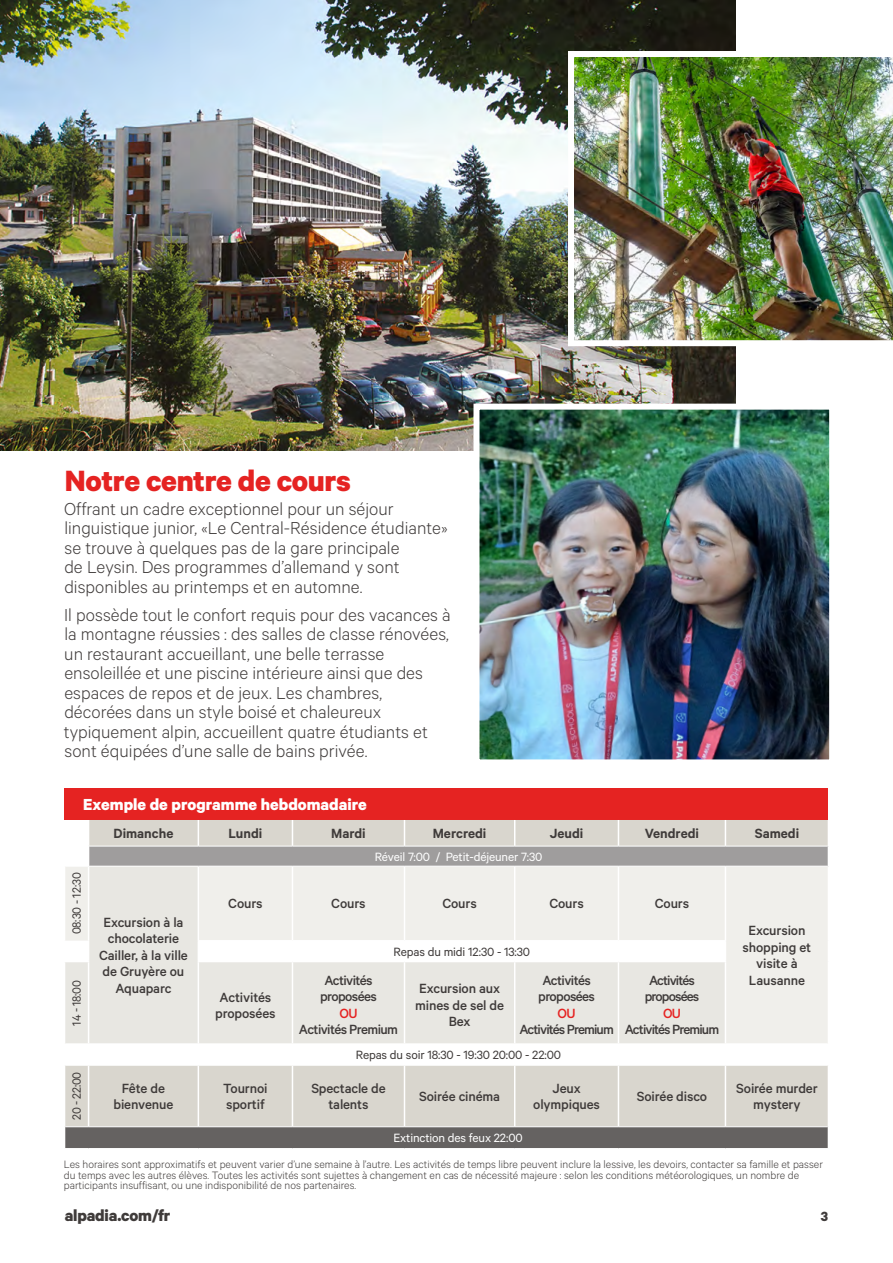
<style>
.page{position:relative;width:893px;height:1263px;background:#fff}
.page>*{position:absolute;margin:0;border:0;box-sizing:border-box;transform-origin:0 0}
.t1{font:700 33px "Calibre";letter-spacing:-.015em;color:#e52322}
.t2{font:300 19.5px/19.5px "Calibre";color:#3f3b3a}
.t3{font:700 18px "Calibre";color:#fff}
.t4{font:700 18px "Calibre";letter-spacing:-.01em;color:#3f3b3a}
.t5{font:500 15px/16.5px "Calibre";letter-spacing:-.01em;color:#3f3b3a;text-align:center}
.t6{font:500 15px/16.5px "Calibre";letter-spacing:-.04em;color:#3f3b3a}
.t7{font:500 15px/16.5px "Calibre";letter-spacing:-.06em;color:#3f3b3a}
.t8{font:600 15px "Calibre";color:#3f3b3a}
.t9{font:500 15px "Calibre";color:#e52322}
.t10{font:700 15px "Calibre";color:#3f3b3a}
.t11{font:13.5px "Calibre";letter-spacing:-.01em;color:#3f3b3a}
.t12{font:13.5px "Calibre";letter-spacing:-.01em;color:#fff}
.t13{font:13.5px "Calibre";letter-spacing:-.01em;color:#3f3b3a;scale:.95 1}
.t14{font:300 12px/10.5px "Calibre";color:#3f3b3a}
</style>
<div class="page">
<img style="left:0;top:0;width:735px;height:451px">
<img style="left:480px;top:411px;width:348px;height:347px">
<div style="left:473px;top:404px;width:362px;height:361px;border:6px solid #fff"></div>
<img style="left:568px;top:51px;width:325px;height:295px">
<div style="left:65px;top:788px;width:763px;height:32px;background:#e52322"></div>
<div style="left:65px;top:820px;width:763px;height:306px;background:#d9d6ce"></div>
<div style="left:89px;top:846px;width:739px;height:20px;background:#9f9d9d"></div>
<div style="left:65px;top:867px;width:763px;height:74px;background:#f0efeb"></div>
<div style="left:89px;top:866px;width:109px;height:178px;background:#e8e7e2"></div>
<svg style="left:89px;top:941px;width:739px;height:124px"></svg>
<div style="left:65px;top:961px;width:660px;height:82px;background:#e8e7e2"></div>
<svg style="left:198px;top:820px;width:1px;height:26px"></svg>
<svg style="left:292px;top:820px;width:1px;height:26px"></svg>
<svg style="left:404px;top:820px;width:1px;height:26px"></svg>
<svg style="left:514px;top:820px;width:1px;height:26px"></svg>
<svg style="left:618px;top:820px;width:1px;height:26px"></svg>
<svg style="left:725px;top:820px;width:1px;height:26px"></svg>
<hr style="left:198px;top:866px;width:1px;height:74px;background:#fff">
<hr style="left:292px;top:866px;width:1px;height:74px;background:#fff">
<hr style="left:404px;top:866px;width:1px;height:74px;background:#fff">
<hr style="left:514px;top:866px;width:1px;height:74px;background:#fff">
<hr style="left:618px;top:866px;width:1px;height:74px;background:#fff">
<hr style="left:725px;top:866px;width:1px;height:74px;background:#fff">
<hr style="left:198px;top:940px;width:94px;height:1px;background:#fff">
<svg style="left:198px;top:941px;width:1px;height:20px"></svg>
<hr style="left:292px;top:940px;width:112px;height:1px;background:#fff">
<hr style="left:404px;top:940px;width:111px;height:1px;background:#fff">
<hr style="left:515px;top:940px;width:103px;height:1px;background:#fff">
<hr style="left:618px;top:940px;width:108px;height:1px;background:#fff">
<svg style="left:725px;top:941px;width:1px;height:20px"></svg>
<hr style="left:198px;top:961px;width:94px;height:1px;background:#fff">
<hr style="left:198px;top:962px;width:1px;height:81px;background:#fff">
<hr style="left:292px;top:961px;width:112px;height:1px;background:#fff">
<hr style="left:292px;top:962px;width:1px;height:81px;background:#fff">
<hr style="left:404px;top:961px;width:111px;height:1px;background:#fff">
<hr style="left:404px;top:962px;width:1px;height:81px;background:#fff">
<hr style="left:515px;top:961px;width:103px;height:1px;background:#fff">
<hr style="left:514px;top:962px;width:1px;height:81px;background:#fff">
<hr style="left:618px;top:961px;width:108px;height:1px;background:#fff">
<hr style="left:618px;top:962px;width:1px;height:81px;background:#fff">
<hr style="left:725px;top:962px;width:1px;height:81px;background:#fff">
<hr style="left:198px;top:1065px;width:1px;height:61px;background:#fff">
<hr style="left:292px;top:1065px;width:1px;height:61px;background:#fff">
<hr style="left:404px;top:1065px;width:1px;height:61px;background:#fff">
<hr style="left:514px;top:1065px;width:1px;height:61px;background:#fff">
<hr style="left:618px;top:1065px;width:1px;height:61px;background:#fff">
<hr style="left:725px;top:1065px;width:1px;height:61px;background:#fff">
<hr style="left:88px;top:866px;width:1px;height:75px;background:#fff">
<hr style="left:88px;top:962px;width:1px;height:81px;background:#fff">
<hr style="left:88px;top:1065px;width:1px;height:61px;background:#fff">
<hr style="left:89px;top:1043px;width:109px;height:1px;background:#fff">
<hr style="left:198px;top:1043px;width:94px;height:1px;background:#fff">
<hr style="left:292px;top:1043px;width:112px;height:1px;background:#fff">
<hr style="left:404px;top:1043px;width:111px;height:1px;background:#fff">
<hr style="left:515px;top:1043px;width:103px;height:1px;background:#fff">
<hr style="left:618px;top:1043px;width:107px;height:1px;background:#fff">
<hr style="left:725px;top:1043px;width:103px;height:1px;background:#fff">
<svg style="left:65px;top:1043px;width:24px;height:23px"></svg>
<hr style="left:89px;top:1065px;width:109px;height:1px;background:#fff">
<hr style="left:198px;top:1065px;width:94px;height:1px;background:#fff">
<hr style="left:292px;top:1065px;width:112px;height:1px;background:#fff">
<hr style="left:404px;top:1065px;width:111px;height:1px;background:#fff">
<hr style="left:515px;top:1065px;width:103px;height:1px;background:#fff">
<hr style="left:618px;top:1065px;width:107px;height:1px;background:#fff">
<hr style="left:725px;top:1065px;width:103px;height:1px;background:#fff">
<hr style="left:89px;top:846px;width:109px;height:1px;background:#fff">
<hr style="left:198px;top:846px;width:94px;height:1px;background:#fff">
<hr style="left:292px;top:846px;width:112px;height:1px;background:#fff">
<hr style="left:404px;top:846px;width:111px;height:1px;background:#fff">
<hr style="left:515px;top:846px;width:103px;height:1px;background:#fff">
<hr style="left:618px;top:846px;width:107px;height:1px;background:#fff">
<hr style="left:725px;top:846px;width:103px;height:1px;background:#fff">
<hr style="left:89px;top:866px;width:109px;height:1px;background:#fff">
<hr style="left:198px;top:866px;width:94px;height:1px;background:#fff">
<hr style="left:292px;top:866px;width:112px;height:1px;background:#fff">
<hr style="left:404px;top:866px;width:111px;height:1px;background:#fff">
<hr style="left:515px;top:866px;width:103px;height:1px;background:#fff">
<hr style="left:618px;top:866px;width:107px;height:1px;background:#fff">
<hr style="left:725px;top:866px;width:103px;height:1px;background:#fff">
<svg style="left:65px;top:1126px;width:763px;height:23px;background:#73706f"></svg>
<svg style="left:65px;top:941px;width:24px;height:21px"></svg>
<svg style="left:65px;top:820px;width:24px;height:47px"></svg>
<h1 class="t1" style="left:65px;top:460px;width:287px">Notre centre de cours</h1>
<p class="t2" style="left:64px;top:498px;width:385px">Offrant un cadre exceptionnel pour un séjour linguistique junior, «Le Central-Résidence étudiante» se trouve à quelques pas de la gare principale<br>de Leysin. Des programmes d’allemand y sont disponibles au printemps et en automne.</p>
<p class="t2" style="left:64px;top:604px;width:388px">Il possède tout le confort requis pour des vacances à la montagne réussies : des salles de classe rénovées, un restaurant accueillant, une belle terrasse ensoleillée et une piscine intérieure ainsi que des espaces de repos et de jeux. Les chambres, décorées dans un style boisé et chaleureux typiquement alpin, accueillent quatre étudiants et sont équipées d’une salle de bains privée.</p>
<p class="t3" style="left:83px;top:793px;width:285px">Exemple de programme hebdomadaire</p>
<p class="t8" style="left:114px;top:824px;width:61px">Dimanche</p>
<p class="t8" style="left:228px;top:824px;width:35px">Lundi</p>
<p class="t8" style="left:331px;top:824px;width:36px">Mardi</p>
<p class="t8" style="left:433px;top:824px;width:55px">Mercredi</p>
<p class="t8" style="left:550px;top:824px;width:35px">Jeudi</p>
<p class="t8" style="left:645px;top:824px;width:56px">Vendredi</p>
<p class="t8" style="left:755px;top:824px;width:46px">Samedi</p>
<p class="t12" style="left:375px;top:848px;width:169px">Réveil 7:00 / Petit-déjeuner 7:30</p>
<p class="t13" style="left:69px;top:934px;width:67px;rotate:-90deg">08:30 - 12:30</p>
<p class="t5" style="left:228px;top:895px;width:36px">Cours</p>
<p class="t5" style="left:331px;top:895px;width:36px">Cours</p>
<p class="t5" style="left:442px;top:895px;width:36px">Cours</p>
<p class="t5" style="left:549px;top:895px;width:36px">Cours</p>
<p class="t5" style="left:655px;top:895px;width:36px">Cours</p>
<p class="t5" style="left:99px;top:913px;width:90px">Excursion à la chocolaterie<br>Cailler, à la ville de Gruyère ou<br>Aquaparc</p>
<p class="t5" style="left:743px;top:922px;width:70px">Excursion shopping et visite à<br>Lausanne</p>
<p class="t11" style="left:394px;top:943px;width:138px">Repas du midi 12:30 - 13:30</p>
<p class="t6" style="left:320px;top:971px;width:58px">Activités proposées</p>
<p class="t9" style="left:339px;top:1004px;width:20px">OU</p>
<p class="t6" style="left:299px;top:1021px;width:101px">Activités Premium</p>
<p class="t5" style="left:415px;top:980px;width:90px">Excursion aux mines de sel de<br>Bex</p>
<p class="t6" style="left:538px;top:971px;width:58px">Activités proposées</p>
<p class="t7" style="left:645px;top:971px;width:56px">Activités proposées</p>
<p class="t9" style="left:663px;top:1004px;width:19px">OU</p>
<p class="t7" style="left:625px;top:1021px;width:96px">Activités Premium</p>
<p class="t13" style="left:69px;top:1025px;width:50px;rotate:-90deg">14 - 18:00</p>
<p class="t5" style="left:215px;top:988px;width:62px;text-align:left">Activités proposées</p>
<p class="t9" style="left:558px;top:1004px;width:20px">OU</p>
<p class="t7" style="left:519px;top:1021px;width:96px">Activités Premium</p>
<p class="t11" style="left:356px;top:1047px;width:207px">Repas du soir 18:30 - 19:30 20:00 - 22:00</p>
<p class="t13" style="left:69px;top:1120px;width:52px;rotate:-90deg">20 - 22:00</p>
<p class="t5" style="left:114px;top:1079px;width:61px">Fête de bienvenue</p>
<p class="t5" style="left:223px;top:1079px;width:46px;text-align:left">Tournoi sportif</p>
<p class="t5" style="left:311px;top:1079px;width:76px">Spectacle de talents</p>
<p class="t5" style="left:419px;top:1087px;width:82px">Soirée cinéma</p>
<p class="t5" style="left:533px;top:1079px;width:68px">Jeux olympiques</p>
<p class="t5" style="left:637px;top:1087px;width:72px">Soirée disco</p>
<p class="t5" style="left:736px;top:1079px;width:83px">Soirée murder mystery</p>
<p class="t12" style="left:393px;top:1130px;width:131px">Extinction des feux 22:00</p>
<p class="t14" style="left:64px;top:1159px;width:761px">Les horaires sont approximatifs et peuvent varier d’une semaine à l’autre. Les activités de temps libre peuvent inclure la lessive, les devoirs, contacter sa famille et passer du temps avec les autres élèves. Toutes les activités sont sujettes à changement en cas de nécessité majeure : selon les conditions météorologiques, un nombre de participants insuffisant, ou une indisponibilité de nos partenaires.</p>
<p class="t4" style="left:65px;top:1204px;width:107px">alpadia.com/fr</p>
<p class="t10" style="left:821px;top:1207px;width:9px">3</p>
</div>
